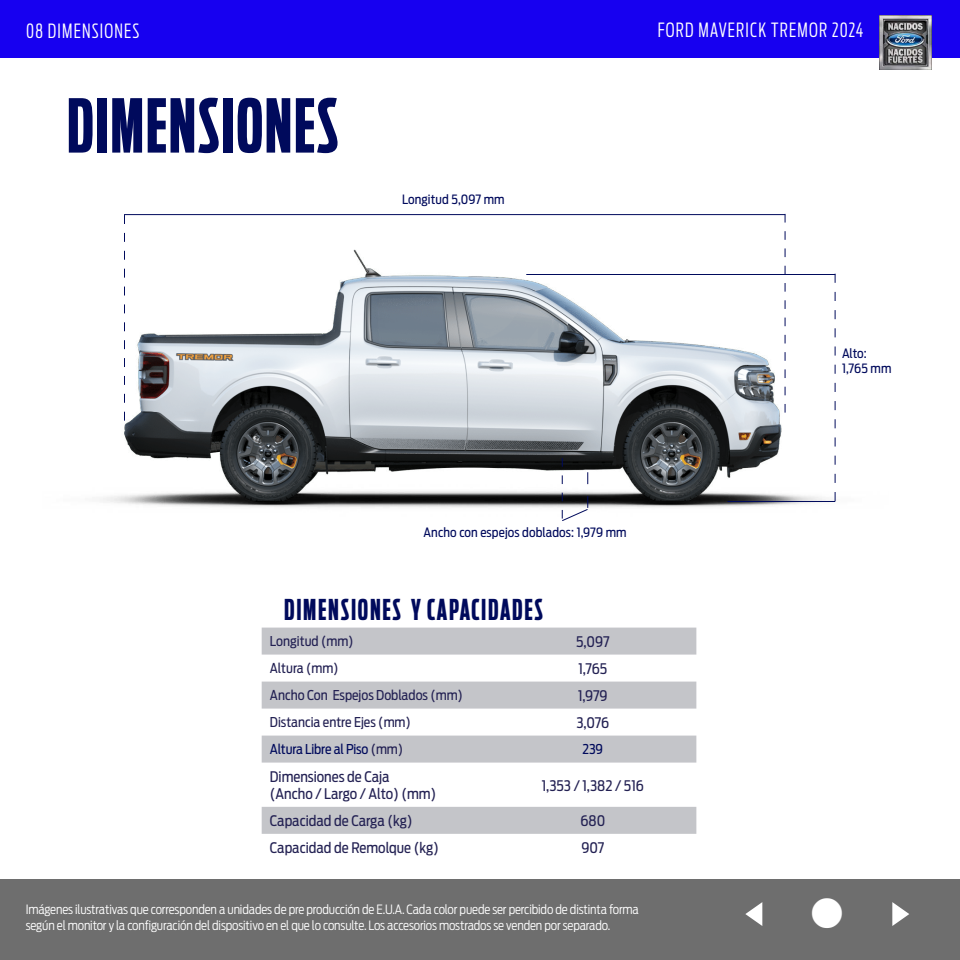
<style>
.page{position:relative;width:960px;height:960px;background:#fff}
.page>*{position:absolute;margin:0;border:0;box-sizing:border-box;transform-origin:0 0}
.t1{font:700 73.5px "Ford Antenna Comp";letter-spacing:.02em;color:#000a5c}
.t2{font:38.25px "Webdings";color:#fff;scale:1.42 1}
.t3{font:700 28.5px "Ford Antenna Comp";letter-spacing:.06em;color:#000a5c}
.t4{font:300 19.5px "Ford Antenna Extra Cond";letter-spacing:.06em;color:#fff}
.t5{font:14.48px/17.1px "Ford Antenna Cond";color:#232153}
.t6{font:13.5px "Ford Antenna Cond";color:#232153}
.t7{font:13.5px "Ford Antenna Cond";letter-spacing:-.01em;color:#000a5c}
.t8{font:300 12.75px/15.3px "Ford Antenna Cond";letter-spacing:-.01em;color:#fff}
.t9{font:12.75px/15px "Ford Antenna Cond";letter-spacing:.01em;color:#000a5c}
.s1{color:#232153}
</style>
<div class="page">
<img style="left:100px;top:213px;width:736px;height:295px">
<div style="left:0;top:880px;width:960px;height:80px;background:#6e6e6e"></div>
<div style="left:0;top:0;width:960px;height:58px;background:#1700f0"></div>
<img style="left:880px;top:15px;width:52px;height:55px">
<svg style="left:262px;top:628px;width:434px;height:206px;fill:#c4c5c9"></svg>
<hr style="left:124px;top:214px;width:661px;height:1px;background:#000a5c">
<svg style="left:124px;top:215px;width:1px;height:206px"></svg>
<svg style="left:785px;top:214px;width:1px;height:199px"></svg>
<hr style="left:526px;top:274px;width:309px;height:1px;background:#000a5c">
<hr style="left:727px;top:501px;width:108px;height:1px;background:#000a5c">
<svg style="left:835px;top:274px;width:1px;height:227px"></svg>
<svg style="left:561px;top:458px;width:27px;height:63px"></svg>
<h3 class="t4" style="left:26px;top:14px;width:115px">08 DIMENSIONES</h3>
<h3 class="t4" style="left:658px;top:14px;width:207px">FORD MAVERICK TREMOR 2024</h3>
<h1 class="t1" style="left:67px;top:62px;width:274px">DIMENSIONES</h1>
<p class="t9" style="left:402px;top:190px;width:104px">Longitud 5,097 mm</p>
<p class="t9" style="left:424px;top:523px;width:204px">Ancho con espejos doblados: 1,979 mm</p>
<h3 class="t3" style="left:284px;top:585px;width:260px">DIMENSIONES Y CAPACIDADES</h3>
<p class="t6" style="left:270px;top:630px;width:85px">Longitud (mm)</p>
<p class="t5" style="left:576px;top:631px;width:35px">5,097</p>
<p class="t6" style="left:270px;top:657px;width:70px">Altura (mm)</p>
<p class="t5" style="left:578px;top:658px;width:30px">1,765</p>
<p class="t6" style="left:270px;top:684px;width:195px">Ancho Con Espejos Doblados (mm)</p>
<p class="t5" style="left:578px;top:685px;width:31px">1,979</p>
<p class="t6" style="left:270px;top:711px;width:142px">Distancia entre Ejes (mm)</p>
<p class="t5" style="left:576px;top:712px;width:34px">3,076</p>
<p class="t7" style="left:270px;top:738px;width:135px">Altura Libre al Piso <span class="s1">(mm)</span></p>
<p class="t7" style="left:583px;top:738px;width:22px">239</p>
<p class="t5" style="left:270px;top:766px;width:168px">Dimensiones de Caja<br>(Ancho / Largo / Alto) (mm)</p>
<p class="t5" style="left:542px;top:775px;width:104px">1,353 / 1,382 / 516</p>
<p class="t5" style="left:270px;top:810px;width:144px">Capacidad de Carga (kg)</p>
<p class="t5" style="left:580px;top:810px;width:26px">680</p>
<p class="t5" style="left:270px;top:838px;width:171px">Capacidad de Remolque (kg)</p>
<p class="t5" style="left:581px;top:838px;width:24px">907</p>
<p class="t8" style="left:26px;top:901px;width:615px">Imágenes ilustrativas que corresponden a unidades de pre producción de E.U.A. Cada color puede ser percibido de distinta forma según el monitor y la configuración del dispositivo en el que lo consulte. Los accesorios mostrados se venden por separado.</p>
<p class="t9" style="left:842px;top:345px;width:51px">Alto:<br>1,765 mm</p>
<h2 class="t2" style="left:732px;top:895px;width:138px">✓■ ✔</h2>
</div>
